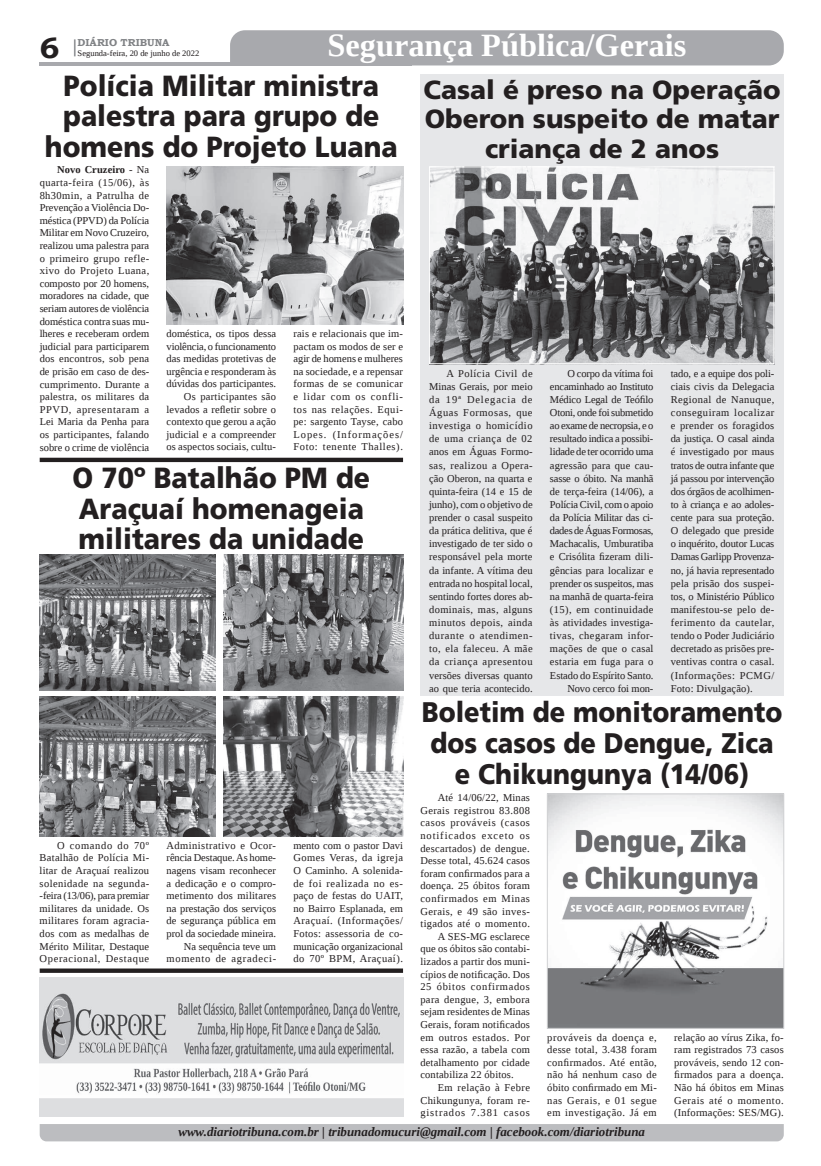
<style>
.page{position:relative;width:821px;height:1166px;background:#fff}
.page>*{position:absolute;margin:0;border:0;box-sizing:border-box;transform-origin:0 0}
.t1{font:700 32.38px "Liberation Serif";color:#fff}
.t2{font:700 29.31px "Bookman Old Style";color:#231f20}
.t3{font:900 29.14px/30.3px "Frutiger LT Std";color:#231f20;text-align:center;scale:.92 1}
.t4{font:900 28.35px/30.8px "Frutiger LT Std";color:#231f20;text-align:center;scale:.9 1}
.t5{font:900 26.25px/29.8px "Frutiger LT Std";color:#231f20;text-align:center}
.t6{font:italic 700 12.95px "Liberation Serif";color:#231f20}
.t7{font:10.5px/12.6px "Liberation Serif";letter-spacing:.015em;color:#231f20;text-align:justify}
.t8{font:10.5px/13.1px "Liberation Serif";letter-spacing:-.005em;color:#231f20;text-align:right}
.t9{font:10.5px "Liberation Serif";letter-spacing:.035em;color:#231f20}
.t10{font:10.5px "Liberation Serif";letter-spacing:.05em;color:#231f20}
.t11{font:10.5px "Liberation Serif";letter-spacing:.04em;color:#231f20}
.t12{font:10.5px "Liberation Serif";letter-spacing:.055em;color:#231f20}
.t13{font:10.5px "Liberation Serif";letter-spacing:.085em;color:#231f20}
.t14{font:10.5px "Liberation Serif";letter-spacing:.06em;color:#231f20}
.t15{font:10.5px "Liberation Serif";letter-spacing:.08em;color:#231f20}
.t16{font:700 10.06px "Bookman Old Style";color:#808285}
.t17{font:8.4px "Liberation Serif";color:#231f20}
.s1{font-weight:700}
</style>
<div class="page">
<svg style="left:74px;top:39px;width:2px;height:17px"></svg>
<hr style="left:40px;top:62px;width:372px;height:3px;background:#a8a9ad">
<div style="left:230px;top:30px;width:554px;height:35px;background:#a8a9ad"></div>
<div style="left:40px;top:1124px;width:744px;height:17px;background:#bcbdc0"></div>
<div style="left:420px;top:74px;width:364px;height:622px;background:#e6e7e9"></div>
<img style="left:167px;top:166px;width:236px;height:159px">
<img style="left:40px;top:554px;width:176px;height:136px">
<img style="left:223px;top:554px;width:180px;height:136px">
<img style="left:40px;top:696px;width:176px;height:140px">
<img style="left:223px;top:696px;width:180px;height:140px">
<img style="left:549px;top:795px;width:233px;height:232px">
<div style="left:547px;top:793px;width:237px;height:236px;border:1px solid #d1d2d4"></div>
<img style="left:40px;top:977px;width:363px;height:139px">
<img style="left:431px;top:168px;width:341px;height:194px">
<div style="left:429px;top:166px;width:345px;height:198px;border:1px solid #fff"></div>
<hr style="left:40px;top:458px;width:363px;height:4px;background:#231f20">
<div style="left:40px;top:968px;width:363px;height:5px;background:#231f20"></div>
<h1 class="t1" style="left:328px;top:24px;width:360px">Segurança Pública/Gerais</h1>
<h3 class="t3" style="left:45px;top:71px;width:385px">Polícia Militar ministra palestra para grupo de homens do Projeto Luana</h3>
<p class="t16" style="left:78px;top:35px;width:93px">DIÁRIO TRIBUNA</p>
<h2 class="t2" style="left:40px;top:27px;width:21px">6</h2>
<p class="t17" style="left:78px;top:48px;width:123px">Segunda-feira, 20 de junho de 2022</p>
<h3 class="t5" style="left:424px;top:74px;width:358px">Casal é preso na Operação<br>Oberon suspeito de matar criança de 2 anos</h3>
<p class="t7" style="left:40px;top:163px;width:111px;text-indent:17px"><span class="s1">Novo Cruzeiro</span> - Na quarta-feira (15/06), às 8h30min, a Patrulha de Prevenção a Violência Do&shy;méstica (PPVD) da Polícia Militar em Novo Cruzeiro, realizou uma palestra para o primeiro grupo refle&shy;xivo do Projeto Luana, composto por 20 homens, moradores na cidade, que seriam autores de violência doméstica contra suas mu&shy;lheres e receberam ordem judicial para participarem dos encontros, sob pena de prisão em caso de des&shy;cumprimento. Durante a palestra, os militares da PPVD, apresentaram a Lei Maria da Penha para os participantes, falando sobre o crime de violência</p>
<p class="t7" style="left:167px;top:327px;width:111px;text-align:right">doméstica, os tipos dessa violência, o funcionamento das medidas protetivas de urgência e responderam às dúvidas dos participantes.<br>Os participantes são levados a refletir sobre o contexto que gerou a ação judicial e a compreender os aspectos sociais, cultu-</p>
<p class="t7" style="left:293px;top:327px;width:111px">rais e relacionais que im&shy;pactam os modos de ser e agir de homens e mulheres na sociedade, e a repensar formas de se comunicar e lidar com os confli&shy;tos nas relações. Equi&shy;pe: sargento Tayse, cabo Lopes. (Informações/ Foto: tenente Thalles).</p>
<h3 class="t3" style="left:73px;top:463px;width:325px;text-align:left">O 70º Batalhão PM de<br>Araçuaí homenageia militares da unidade</h3>
<p class="t7" style="left:40px;top:839px;width:111px;text-indent:17px">O comando do 70º Batalhão de Polícia Mi&shy;litar de Araçuaí realizou solenidade na segunda--feira (13/06), para premiar militares da unidade. Os militares foram agracia&shy;dos com as medalhas de Mérito Militar, Destaque Operacional, Destaque</p>
<p class="t7" style="left:167px;top:839px;width:111px;text-align:right">Administrativo e Ocor&shy;rência Destaque. As home&shy;nagens visam reconhecer a dedicação e o compro&shy;metimento dos militares na prestação dos serviços de segurança pública em prol da sociedade mineira.<br>Na sequência teve um momento de agradeci-</p>
<p class="t7" style="left:293px;top:839px;width:111px">mento com o pastor Davi Gomes Veras, da igreja O Caminho. A solenida&shy;de foi realizada no es&shy;paço de festas do UAIT, no Bairro Esplanada, em Araçuaí. (Informações/ Fotos: assessoria de co&shy;municação organizacional do 70º BPM, Araçuaí).</p>
<p class="t7" style="left:429px;top:366px;width:105px;line-height:13.1px;text-indent:17px">A Polícia Civil de Minas Gerais, por meio da 19ª Delegacia de Águas Formosas, que investiga o homicídio de uma criança de 02 anos em Águas Formo&shy;sas, realizou a Opera&shy;ção Oberon, na quarta e quinta-feira (14 e 15 de junho), com o objetivo de prender o casal suspeito da prática delitiva, que é investigado de ter sido o responsável pela morte da infante. A vítima deu entrada no hospital local, sentindo fortes dores ab&shy;dominais, mas, alguns minutos depois, ainda durante o atendimen&shy;to, ela faleceu. A mãe da criança apresentou versões diversas quanto ao que teria acontecido.</p>
<p class="t8" style="left:550px;top:366px;width:105px">O corpo da vítima foi encaminhado ao Instituto<br>Médico Legal de Teófilo<br>Otoni, onde foi submetido ao exame de necropsia, e o resultado indica a possibi&shy;lidade de ter ocorrido uma agressão para que cau&shy;sasse o óbito. Na manhã de terça-feira (14/06), a<br>Polícia Civil, com o apoio da Polícia Militar das ci&shy;dades de Águas Formosas,<br>Machacalis, Umburatiba e Crisólita fizeram dili&shy;gências para localizar e prender os suspeitos, mas na manhã de quarta-feira (15), em continuidade às atividades investiga&shy;tivas, chegaram infor&shy;mações de que o casal estaria em fuga para o<br>Estado do Espírito Santo.<br>Novo cerco foi mon-</p>
<p class="t7" style="left:671px;top:366px;width:105px;line-height:13.1px">tado, e a equipe dos poli&shy;ciais civis da Delegacia Regional de Nanuque, conseguiram localizar e prender os foragidos da justiça. O casal ainda é investigado por maus tratos de outra infante que já passou por intervenção dos órgãos de acolhimen&shy;to à criança e ao adoles&shy;cente para sua proteção.<br>O delegado que preside o inquérito, doutor Lucas Damas Garlipp Provenza&shy;no, já havia representado pela prisão dos suspei&shy;tos, o Ministério Público manifestou-se pelo de&shy;ferimento da cautelar, tendo o Poder Judiciário decretado as prisões pre&shy;ventivas contra o casal. (Informações: PCMG/ Foto: Divulgação).</p>
<h3 class="t4" style="left:422px;top:697px;width:402px">Boletim de monitoramento dos casos de Dengue, Zica e Chikungunya (14/06)</h3>
<p class="t7" style="left:438px;top:791px;width:94px">Até 14/06/22, Minas</p>
<p class="t9" style="left:420px;top:803px;width:111px">Gerais registrou 83.808</p>
<p class="t12" style="left:420px;top:816px;width:111px">casos prováveis (casos</p>
<p class="t13" style="left:420px;top:829px;width:111px">notificados exceto os</p>
<p class="t7" style="left:420px;top:842px;width:111px">descartados) de dengue.</p>
<p class="t7" style="left:420px;top:854px;width:111px">Desse total, 45.624 casos</p>
<p class="t7" style="left:420px;top:867px;width:111px">foram confirmados para a</p>
<p class="t7" style="left:420px;top:879px;width:111px">doença. 25 óbitos foram</p>
<p class="t10" style="left:420px;top:892px;width:111px">confirmados em Minas</p>
<p class="t11" style="left:420px;top:904px;width:111px">Gerais, e 49 são inves-</p>
<p class="t9" style="left:420px;top:917px;width:111px">tigados até o momento.</p>
<p class="t7" style="left:438px;top:930px;width:94px">A SES-MG esclarece</p>
<p class="t7" style="left:420px;top:942px;width:111px">que os óbitos são contabi-</p>
<p class="t7" style="left:420px;top:955px;width:111px">lizados a partir dos muni-</p>
<p class="t7" style="left:420px;top:968px;width:111px">cípios de notificação. Dos</p>
<p class="t14" style="left:420px;top:980px;width:111px">25 óbitos confirmados</p>
<p class="t9" style="left:420px;top:992px;width:111px">para dengue, 3, embora</p>
<p class="t7" style="left:420px;top:1005px;width:111px">sejam residentes de Minas</p>
<p class="t7" style="left:420px;top:1018px;width:111px">Gerais, foram notificados</p>
<p class="t10" style="left:420px;top:1030px;width:111px">em outros estados. Por</p>
<p class="t7" style="left:420px;top:1043px;width:111px">essa razão, a tabela com</p>
<p class="t7" style="left:420px;top:1056px;width:111px">detalhamento por cidade</p>
<p class="t7" style="left:420px;top:1068px;width:95px">contabiliza 22 óbitos.</p>
<p class="t11" style="left:438px;top:1081px;width:94px">Em relação à Febre</p>
<p class="t7" style="left:420px;top:1094px;width:111px">Chikungunya, foram re-</p>
<p class="t15" style="left:420px;top:1106px;width:111px">gistrados 7.381 casos</p>
<p class="t7" style="left:547px;top:1030px;width:111px">prováveis da doença e, desse total, 3.438 foram confirmados. Até então, não há nenhum caso de óbito confirmado em Mi&shy;nas Gerais, e 01 segue em investigação. Já em</p>
<p class="t7" style="left:674px;top:1030px;width:111px">relação ao vírus Zika, fo&shy;ram registrados 73 casos prováveis, sendo 12 con&shy;firmados para a doença.<br>Não há óbitos em Minas Gerais até o momento. (Informações: SES/MG).</p>
<p class="t6" style="left:178px;top:1123px;width:468px">www.diariotribuna.com.br | tribunadomucuri@gmail.com | facebook.com/diariotribuna</p>
</div>
